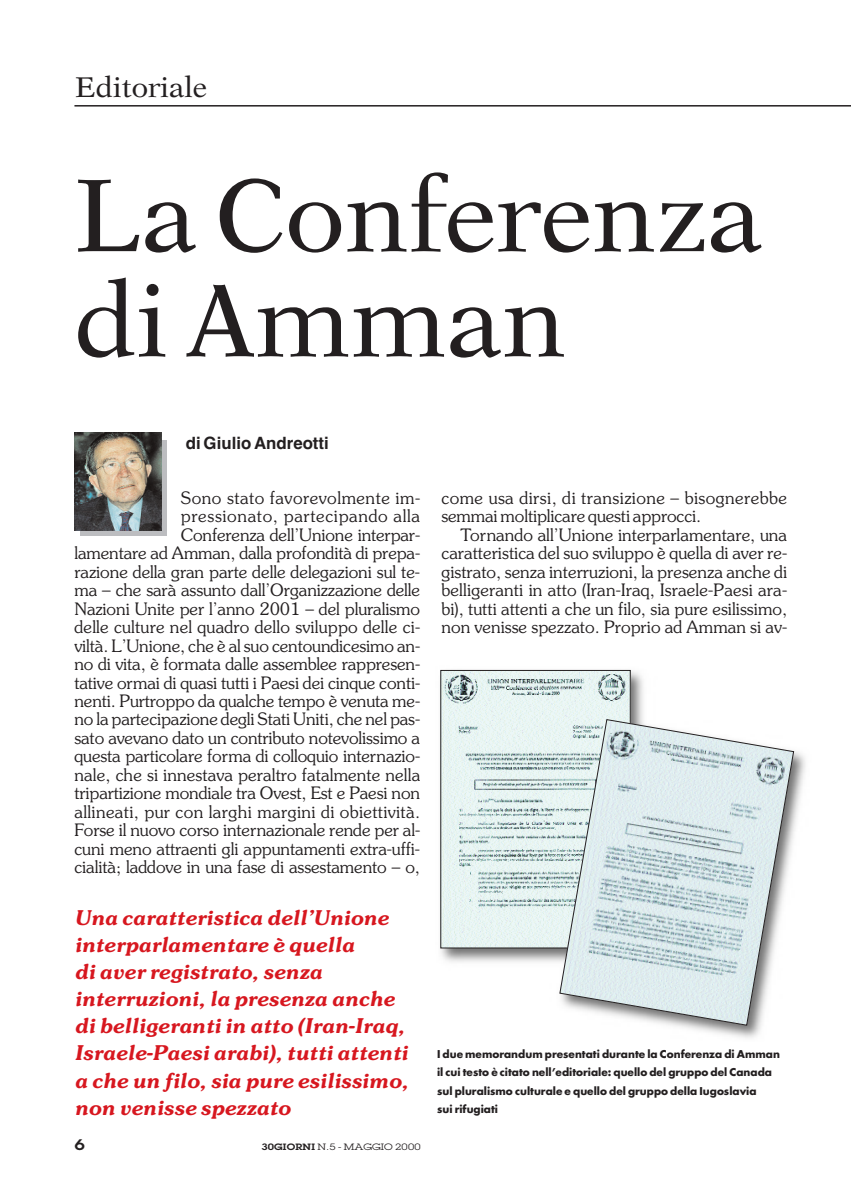
<style>
.page{position:relative;width:851px;height:1191px;background:#fff}
.page>*{position:absolute;margin:0;border:0;box-sizing:border-box;transform-origin:0 0}
.t1{font:103.5px/105px "New Aster";color:#231f20}
.t2{font:28.5px "New Aster";color:#231f20}
.t3{font:italic 600 20.25px/27px "Souvenir";color:#d7171f}
.t4{font:300 17.1px/18.5px "Souvenir";letter-spacing:-.005em;color:#231f20;text-align:right}
.t5{font:300 17.1px/18.5px "Souvenir";letter-spacing:.025em;color:#231f20}
.t6{font:700 16.95px "Helvetica";color:#231f20}
.t7{font:600 15px "Lubalin Graph";color:#231f20;scale:1.2 1}
.t8{font:700 10.5px/18.5px "Futura";color:#231f20}
.t9{font:9px "Lubalin Graph";letter-spacing:.015em;color:#231f20;scale:1.2 1}
.s1{font-weight:600}
</style>
<div class="page">
<hr style="left:74px;top:105px;width:776px;height:2px;background:#231f20">
<div style="left:80px;top:441px;width:87px;height:95px;background:linear-gradient(to right,#bcbdc0,#bcbdc0)"></div>
<img style="left:74px;top:432px;width:87px;height:98px">
<img style="left:440px;top:669px;width:366px;height:369px">
<img style="left:442px;top:672px;width:186px;height:274px">
<div style="left:440px;top:670px;width:190px;height:278px;border:1px solid #231f20"></div>
<svg style="left:559px;top:718px;width:235px;height:308px;background:#d3dfe1"></svg>
<h2 class="t2" style="left:75px;top:73px;width:133px">Editoriale</h2>
<h1 class="t1" style="left:74px;top:168px;width:689px">La Conferenza di Amman</h1>
<p class="t6" style="left:186px;top:433px;width:144px">di Giulio Andreotti</p>
<p class="t4" style="left:74px;top:490px;width:347px">Sono stato favorevolmente im-<br>pressionato, partecipando alla<br>Conferenza dell’Unione interpar-<br>lamentare ad Amman, dalla profondità di prepa&shy;razione della gran parte delle delegazioni sul te&shy;ma – che sarà assunto dall’Organizzazione delle Nazioni Unite per l’anno 2001 – del pluralismo delle culture nel quadro dello sviluppo delle ci&shy;viltà. L’Unione, che è al suo centoundicesimo an&shy;no di vita, è formata dalle assemblee rappresen&shy;tative ormai di quasi tutti i Paesi dei cinque conti&shy;nenti. Purtroppo da qualche tempo è venuta me&shy;no la partecipazione degli Stati Uniti, che nel pas&shy;sato avevano dato un contributo notevolissimo a questa particolare forma di colloquio internazio&shy;nale, che si innestava peraltro fatalmente nella tripartizione mondiale tra Ovest, Est e Paesi non allineati, pur con larghi margini di obiettività.<br>Forse il nuovo corso internazionale rende per al&shy;cuni meno attraenti gli appuntamenti extra-uffi&shy;cialità; laddove in una fase di assestamento – o,</p>
<p class="t5" style="left:441px;top:490px;width:347px">come usa dirsi, di transizione – bisognerebbe semmai moltiplicare questi approcci.</p>
<p class="t4" style="left:441px;top:527px;width:347px;text-align:justify;text-indent:19px">Tornando all’Unione interparlamentare, una caratteristica del suo sviluppo è quella di aver re&shy;gistrato, senza interruzioni, la presenza anche di belligeranti in atto (Iran-Iraq, Israele-Paesi ara&shy;bi), tutti attenti a che un filo, sia pure esilissimo, non venisse spezzato. Proprio ad Amman si av-</p>
<p class="t3" style="left:74px;top:906px;width:335px">Una caratteristica dell’Unione interparlamentare è quella<br>di aver registrato, senza interruzioni, la presenza anche di belligeranti in atto (Iran-Iraq,<br>Israele-Paesi arabi), tutti attenti a che un filo, sia pure esilissimo, non venisse spezzato</p>
<p class="t7" style="left:75px;top:1139px;width:10px">6</p>
<p class="t9" style="left:261px;top:1143px;width:134px"><span class="s1">30GIORNI</span> N.5 - MAGGIO 2000</p>
<p class="t8" style="left:437px;top:1044px;width:344px">I due memorandum presentati durante la Conferenza di Amman il cui testo è citato nell’editoriale: quello del gruppo del Canada sul pluralismo culturale e quello del gruppo della Iugoslavia<br>sui rifugiati</p>
</div>
